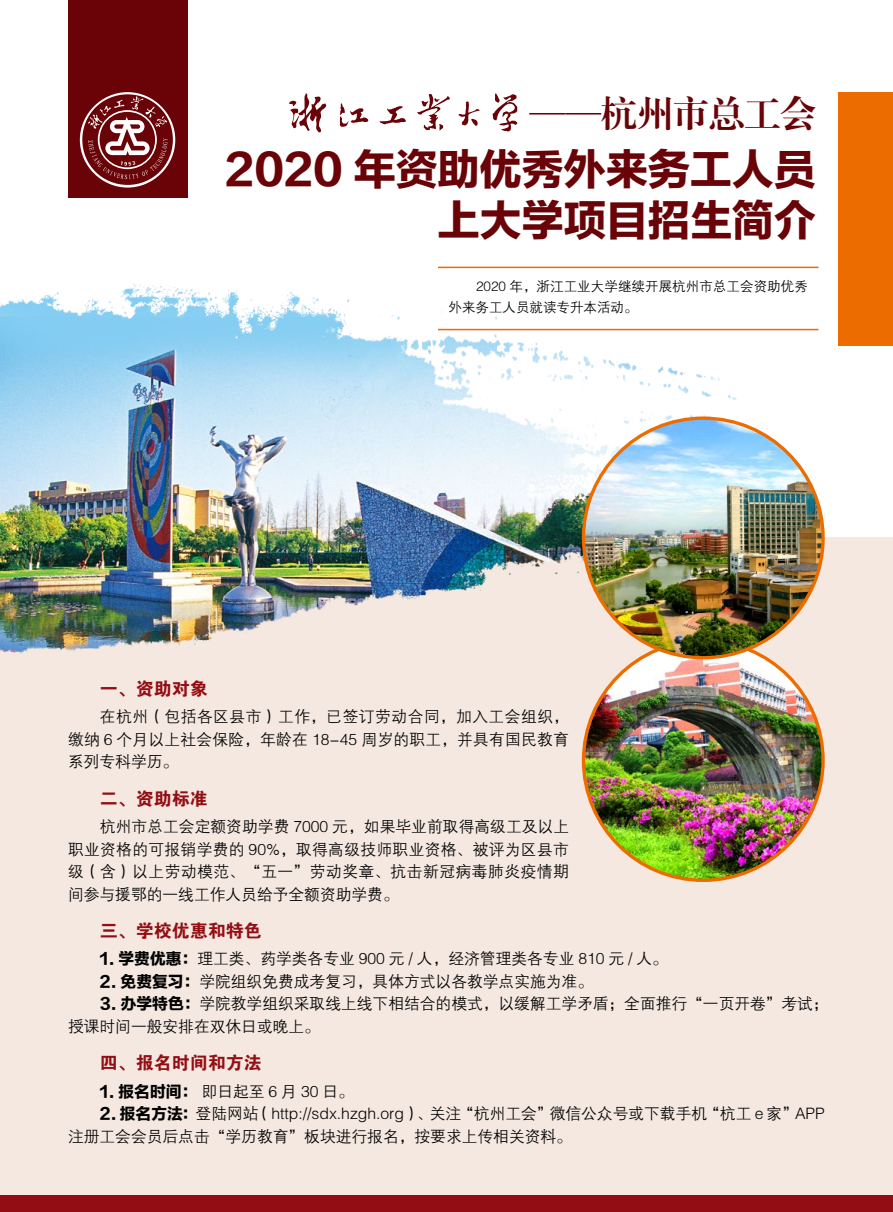
<style>
.page{position:relative;width:893px;height:1212px;background:#fff}
.page>*{position:absolute;margin:0;border:0;box-sizing:border-box;transform-origin:0 0}
.t1{font:42.45px/50.4px "FZLTDHK GBK1 0";letter-spacing:-.01em;color:#690308;text-align:right}
.t2{font:35.85px "FZXBSJW GB1 0";color:#690308}
.t3{font:18px "FZDHTJW GB1 0";color:#930e14}
.t4{font:15.75px/22.5px "FZZDXJW GB1 0";color:#000;text-align:justify}
.t5{font:13.5px/21px "FZZDXJW GB1 0";letter-spacing:.005em;color:#000}
.s1{font-family:"FZLTDHK GBK1 0"}
</style>
<div class="page">
<div style="left:0;top:538px;width:893px;height:674px;background:#f4e8e0"></div>
<div style="left:68px;top:0;width:119px;height:197px;background:#690308"></div>
<img style="left:0;top:284px;width:741px;height:375px">
<svg style="left:289px;top:93px;width:228px;height:39px"></svg>
<div style="left:0;top:1195px;width:893px;height:17px;background:#930e14"></div>
<img style="left:583px;top:641px;width:240px;height:239px;border-radius:118px">
<img style="left:583px;top:418px;width:240px;height:240px;border-radius:120px">
<hr style="left:438px;top:267px;width:380px;height:1px;background:#ed6c00">
<hr style="left:438px;top:329px;width:380px;height:1px;background:#ed6c00">
<svg style="left:80px;top:92px;width:95px;height:96px"></svg>
<div style="left:839px;top:92px;width:54px;height:254px;background:#ed6c00"></div>
<h2 class="t2" style="left:529px;top:93px;width:288px">——杭州市总工会</h2>
<h1 class="t1" style="left:225px;top:147px;width:593px">2020 年资助优秀外来务工人员上大学项目招生简介</h1>
<p class="t5" style="left:448px;top:276px;width:361px;text-indent:28px">2020 年，浙江工业大学继续开展杭州市总工会资助优秀外来务工人员就读专升本活动。</p>
<p class="t3" style="left:100px;top:679px;width:109px">一、资助对象</p>
<p class="t4" style="left:68px;top:706px;width:502px;text-indent:32px">在杭州（包括各区县市）工作，已签订劳动合同，加入工会组织，缴纳 6 个月以上社会保险，年龄在 18-45 周岁的职工，并具有国民教育系列专科学历。</p>
<p class="t3" style="left:100px;top:788px;width:109px">二、资助标准</p>
<p class="t4" style="left:68px;top:816px;width:503px;text-indent:32px">杭州市总工会定额资助学费 7000 元，如果毕业前取得高级工及以上职业资格的可报销学费的 90%，取得高级技师职业资格、被评为区县市级（含）以上劳动模范、“五一”劳动奖章、抗击新冠病毒肺炎疫情期间参与援鄂的一线工作人员给予全额资助学费。</p>
<p class="t3" style="left:100px;top:921px;width:163px">三、学校优惠和特色</p>
<p class="t4" style="left:100px;top:948px;width:570px"><span class="s1">1. 学费优惠：</span>理工类、药学类各专业 900 元 / 人，经济管理类各专业 810 元 / 人。</p>
<p class="t4" style="left:100px;top:970px;width:495px"><span class="s1">2. 免费复习：</span>学院组织免费成考复习，具体方式以各教学点实施为准。</p>
<p class="t4" style="left:68px;top:993px;width:762px;text-indent:32px"><span class="s1">3. 办学特色：</span>学院教学组织采取线上线下相结合的模式，以缓解工学矛盾；全面推行“一页开卷”考试；授课时间一般安排在双休日或晚上。</p>
<p class="t3" style="left:100px;top:1053px;width:163px">四、报名时间和方法</p>
<p class="t4" style="left:100px;top:1080px;width:255px"><span class="s1">1. 报名时间：</span> 即日起至 6 月 30 日。</p>
<p class="t4" style="left:68px;top:1103px;width:758px;text-indent:32px"><span class="s1">2. 报名方法：</span>登陆网站（http://sdx.hzgh.org）、关注“杭州工会”微信公众号或下载手机“杭工 e 家”APP注册工会会员后点击“学历教育”板块进行报名，按要求上传相关资料。</p>
</div>
